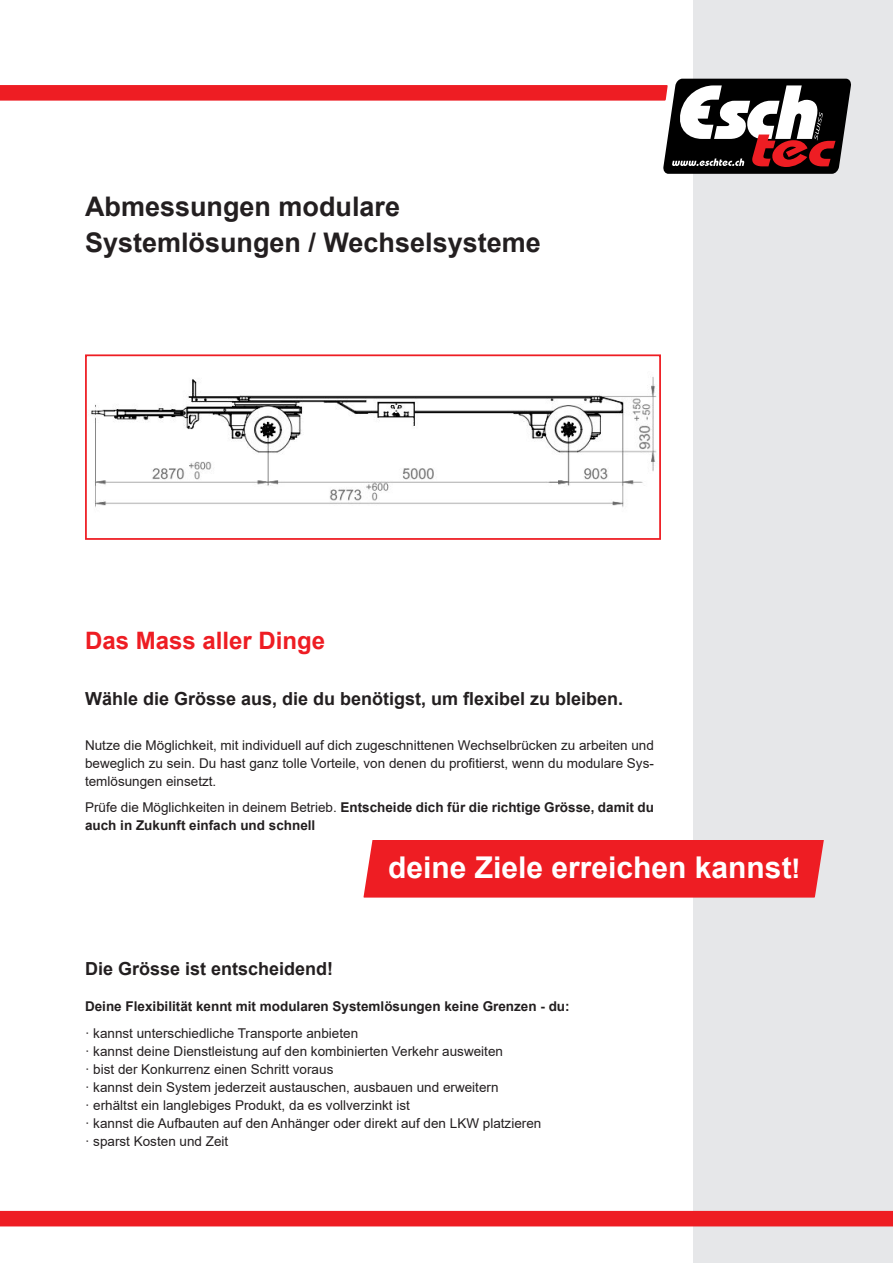
<style>
.page{position:relative;width:893px;height:1263px;background:#fff}
.page>*{position:absolute;margin:0;border:0;box-sizing:border-box;transform-origin:0 0}
.Titel_Redbox{font:700 30px "Arial";color:#fff}
.Haupttitel{font:700 27px/36px "Arial";color:#231f20}
.Haupttitel-2{font:700 24px "Arial";color:#ee1d23}
.Text{font:700 18px "Arial";color:#231f20}
.Text-2{font:13.5px/18px "Arial";color:#231f20;text-align:justify}
.Text_Aufzählung{font:700 13.5px/18px "Arial";color:#231f20}
.Text-3{font:700 13.5px "Arial";color:#231f20}
.s1{font-weight:400}
.s2{font-size:27px}
</style>
<div class="page">
<div style="left:693px;top:0;width:200px;height:1263px;background:#e6e7e9"></div>
<svg style="left:0;top:79px;width:851px;height:95px"></svg>
<div style="left:0;top:1211px;width:893px;height:15px;background:#ee1d23"></div>
<div style="left:364px;top:841px;width:460px;height:56px;background:#ee1d23"></div>
<img style="left:91px;top:377px;width:566px;height:131px">
<div style="left:85px;top:354px;width:576px;height:186px;border:2px solid #ee1d23"></div>
<p class="Haupttitel" style="left:85px;top:188px;width:457px">Abmessungen modulare<br>Systemlösungen / Wechselsysteme</p>
<p class="Haupttitel-2" style="left:85px;top:624px;width:242px">Das Mass aller Dinge</p>
<p class="Text" style="left:85px;top:686px;width:540px">Wähle die Grösse aus, die du benötigst, um flexibel zu bleiben.</p>
<p class="Text-2" style="left:85px;top:736px;width:570px">Nutze die Möglichkeit, mit individuell auf dich zugeschnittenen Wechselbrücken zu arbeiten und beweglich zu sein. Du hast ganz tolle Vorteile, von denen du profitierst, wenn du modulare Sys&shy;temlösungen einsetzt.</p>
<p class="Text_Aufzählung" style="left:85px;top:799px;width:570px"><span class="s1">Prüfe die Möglichkeiten in deinem Betrieb.</span> Entscheide dich für die richtige Grösse, damit du auch in Zukunft einfach und schnell</p>
<p class="Titel_Redbox" style="left:388px;top:847px;width:414px">deine Ziele erreichen kannst<span class="s2">!</span></p>
<p class="Text" style="left:85px;top:956px;width:250px">Die Grösse ist entscheidend!</p>
<p class="Text-3" style="left:85px;top:997px;width:486px">Deine Flexibilität kennt mit modularen Systemlösungen keine Grenzen - du:</p>
<p class="Text-2" style="left:85px;top:1024px;width:275px">· kannst unterschiedliche Transporte anbieten</p>
<p class="Text-2" style="left:85px;top:1042px;width:419px">· kannst deine Dienstleistung auf den kombinierten Verkehr ausweiten</p>
<p class="Text-2" style="left:85px;top:1060px;width:250px">· bist der Konkurrenz einen Schritt voraus</p>
<p class="Text-2" style="left:85px;top:1078px;width:415px">· kannst dein System jederzeit austauschen, ausbauen und erweitern</p>
<p class="Text-2" style="left:85px;top:1096px;width:326px">· erhältst ein langlebiges Produkt, da es vollverzinkt ist</p>
<p class="Text-2" style="left:85px;top:1114px;width:458px">· kannst die Aufbauten auf den Anhänger oder direkt auf den LKW platzieren</p>
<p class="Text-2" style="left:85px;top:1132px;width:145px">· sparst Kosten und Zeit</p>
</div>
